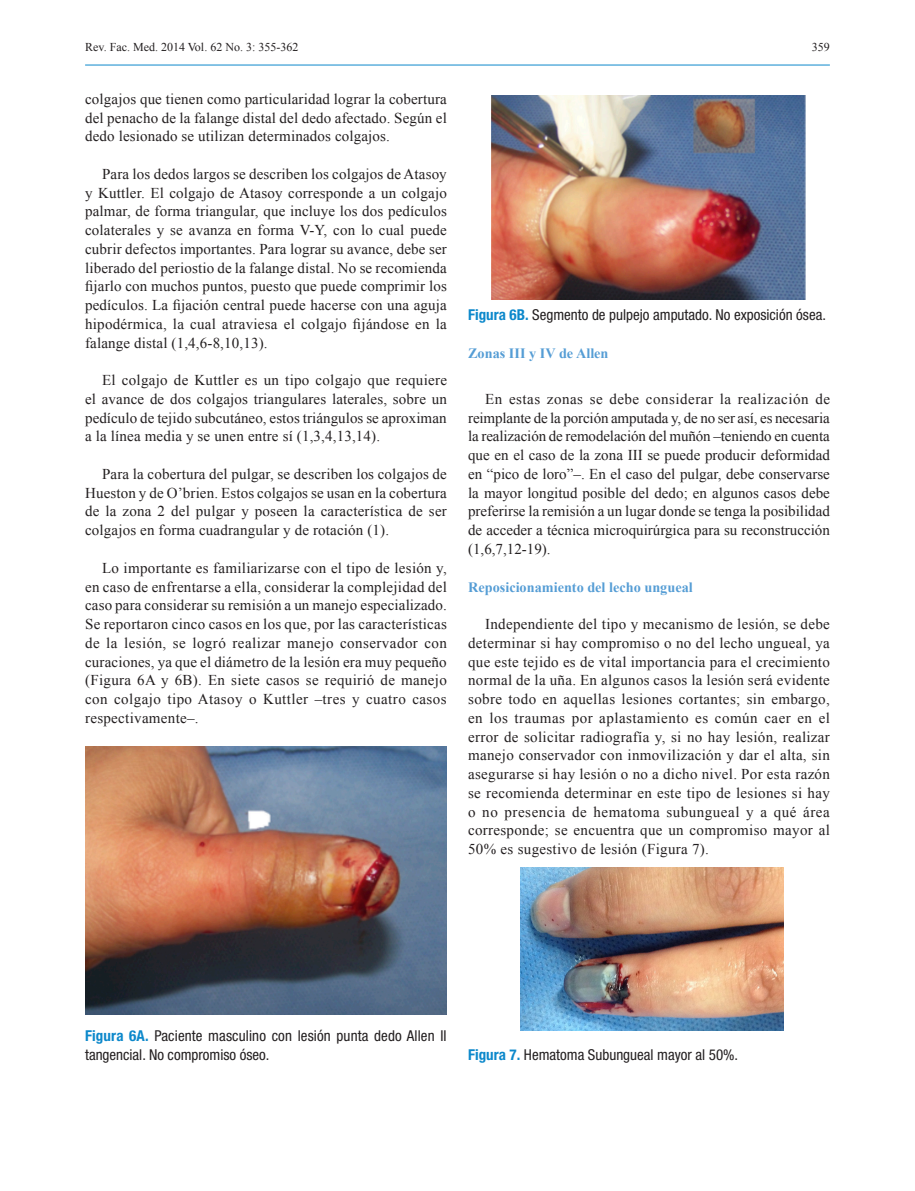
<style>
.page{position:relative;width:915px;height:1191px;background:#fff}
.page>*{position:absolute;margin:0;border:0;box-sizing:border-box;transform-origin:0 0}
.Texto_corrido{font:15px/18.8px "Times New Roman";letter-spacing:.01em;color:#231f20;text-align:justify}
.Subtítulo_secundario{font:condensed 15px/19.5px "Helvetica Neue LT Std";color:#231f20}
.Subtítulo_terciario{font:700 14.25px "Times New Roman";color:#559dd5}
.t1{font:12px "Times New Roman";color:#231f20}
.s1{font-weight:700;color:#0c88cb}
</style>
<div class="page">
<img style="left:85px;top:746px;width:361px;height:268px">
<img style="left:520px;top:867px;width:263px;height:163px">
<img style="left:491px;top:96px;width:314px;height:204px">
<hr style="left:85px;top:65px;width:744px;height:1px;background:#0c88cb">
<p class="t1" style="left:85px;top:39px;width:215px">Rev. Fac. Med. 2014 Vol. 62 No. 3: 355-362</p>
<p class="t1" style="left:811px;top:39px;width:19px">359</p>
<p class="Texto_corrido" style="left:85px;top:89px;width:363px">colgajos que tienen como particularidad lograr la cobertura del penacho de la falange distal del dedo afectado. Según el dedo lesionado se utilizan determinados colgajos.</p>
<p class="Texto_corrido" style="left:85px;top:164px;width:363px;text-indent:17px">Para los dedos largos se describen los colgajos de Atasoy y Kuttler. El colgajo de Atasoy corresponde a un colgajo palmar, de forma triangular, que incluye los dos pedículos colaterales y se avanza en forma V-Y, con lo cual puede cubrir defectos importantes. Para lograr su avance, debe ser liberado del periostio de la falange distal. No se recomienda fijarlo con muchos puntos, puesto que puede comprimir los pedículos. La fijación central puede hacerse con una aguja hipodérmica, la cual atraviesa el colgajo fijándose en la falange distal (1,4,6-8,10,13).</p>
<p class="Texto_corrido" style="left:85px;top:370px;width:363px;text-indent:17px">El colgajo de Kuttler es un tipo colgajo que requiere el avance de dos colgajos triangulares laterales, sobre un pedículo de tejido subcutáneo, estos triángulos se aproximan a la línea media y se unen entre sí (1,3,4,13,14).</p>
<p class="Texto_corrido" style="left:85px;top:464px;width:363px;text-indent:17px">Para la cobertura del pulgar, se describen los colgajos de Hueston y de O’brien. Estos colgajos se usan en la cobertura de la zona 2 del pulgar y poseen la característica de ser colgajos en forma cuadrangular y de rotación (1).</p>
<p class="Texto_corrido" style="left:85px;top:558px;width:363px;text-indent:17px">Lo importante es familiarizarse con el tipo de lesión y, en caso de enfrentarse a ella, considerar la complejidad del caso para considerar su remisión a un manejo especializado.<br>Se reportaron cinco casos en los que, por las características de la lesión, se logró realizar manejo conservador con curaciones, ya que el diámetro de la lesión era muy pequeño (Figura 6A y 6B). En siete casos se requirió de manejo con colgajo tipo Atasoy o Kuttler –tres y cuatro casos respectivamente–.</p>
<p class="Subtítulo_secundario" style="left:468px;top:305px;width:359px"><span class="s1">Figura 6B.</span> Segmento de pulpejo amputado. No exposición ósea.</p>
<p class="Subtítulo_terciario" style="left:468px;top:343px;width:142px">Zonas III y IV de Allen</p>
<p class="Texto_corrido" style="left:468px;top:389px;width:363px;text-indent:17px">En estas zonas se debe considerar la realización de reimplante de la porción amputada y, de no ser así, es necesaria la realización de remodelación del muñón –teniendo en cuenta que en el caso de la zona III se puede producir deformidad en “pico de loro”–. En el caso del pulgar, debe conservarse la mayor longitud posible del dedo; en algunos casos debe preferirse la remisión a un lugar donde se tenga la posibilidad de acceder a técnica microquirúrgica para su reconstrucción (1,6,7,12-19).</p>
<p class="Subtítulo_terciario" style="left:468px;top:578px;width:226px">Reposicionamiento del lecho ungueal</p>
<p class="Texto_corrido" style="left:468px;top:614px;width:363px;text-indent:17px">Independiente del tipo y mecanismo de lesión, se debe determinar si hay compromiso o no del lecho ungueal, ya que este tejido es de vital importancia para el crecimiento normal de la uña. En algunos casos la lesión será evidente sobre todo en aquellas lesiones cortantes; sin embargo, en los traumas por aplastamiento es común caer en el error de solicitar radiografía y, si no hay lesión, realizar manejo conservador con inmovilización y dar el alta, sin asegurarse si hay lesión o no a dicho nivel. Por esta razón se recomienda determinar en este tipo de lesiones si hay o no presencia de hematoma subungueal y a qué área corresponde; se encuentra que un compromiso mayor al 50% es sugestivo de lesión (Figura 7).</p>
<p class="Subtítulo_secundario" style="left:85px;top:1025px;width:363px"><span class="s1">Figura 6A.</span> Paciente masculino con lesión punta dedo Allen II tangencial. No compromiso óseo.</p>
<p class="Subtítulo_secundario" style="left:468px;top:1044px;width:271px"><span class="s1">Figura 7.</span> Hematoma Subungueal mayor al 50%.</p>
</div>
